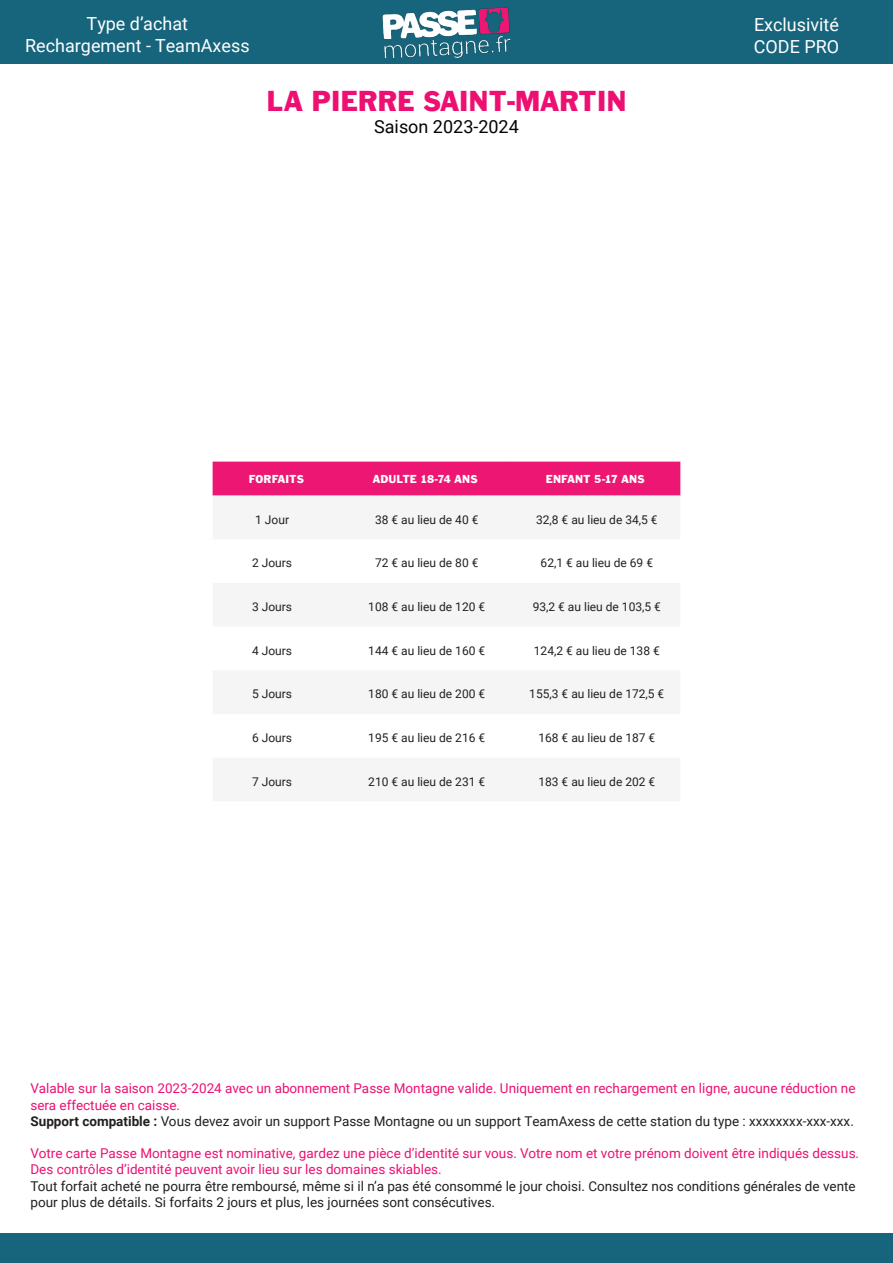
<style>
.page{position:relative;width:893px;height:1263px;background:#fff}
.page>*{position:absolute;margin:0;border:0;box-sizing:border-box;transform-origin:0 0}
.t1{font:30px "Franklin Gothic";color:#ed1072}
.t2{font:18px/21.6px "Roboto";color:#fff}
.t3{font:18px "Roboto";color:#040503}
.t4{font:13.5px/16.2px "Roboto";color:#ed1072}
.t5{font:13.5px/16.2px "Roboto";color:#231f20}
.t6{font:12px "Roboto";color:#231f20}
.t7{font:12px "Franklin Gothic";letter-spacing:.005em;color:#fff}
.s1{font-weight:700;color:#231f20}
.s2{color:#231f20}
</style>
<div class="page">
<div style="left:0;top:0;width:893px;height:64px;background:#17657c"></div>
<img style="left:382px;top:7px;width:129px;height:52px">
<div style="left:0;top:1233px;width:893px;height:30px;background:#17657c"></div>
<div style="left:213px;top:462px;width:467px;height:34px;background:#ed1773"></div>
<h2 class="t2" style="left:25px;top:12px;width:226px;text-align:center">Type d’achat<br>Rechargement - TeamAxess</h2>
<h1 class="t1" style="left:266px;top:83px;width:362px">LA PIERRE SAINT-MARTIN</h1>
<h2 class="t3" style="left:374px;top:114px;width:146px">Saison 2023-2024</h2>
<h2 class="t2" style="left:754px;top:13px;width:87px">Exclusivité<br>CODE PRO</h2>
<p class="t7" style="left:249px;top:471px;width:57px">FORFAITS</p>
<p class="t7" style="left:373px;top:471px;width:106px">ADULTE 18-74 ANS</p>
<p class="t7" style="left:546px;top:471px;width:100px">ENFANT 5-17 ANS</p>
<p class="t6" style="left:255px;top:511px;width:35px">1 Jour</p>
<p class="t6" style="left:375px;top:511px;width:105px">38 € au lieu de 40 €</p>
<p class="t6" style="left:536px;top:511px;width:123px">32,8 € au lieu de 34,5 €</p>
<p class="t6" style="left:252px;top:555px;width:42px">2 Jours</p>
<p class="t6" style="left:375px;top:555px;width:105px">72 € au lieu de 80 €</p>
<p class="t6" style="left:541px;top:555px;width:114px">62,1 € au lieu de 69 €</p>
<p class="t6" style="left:252px;top:598px;width:42px">3 Jours</p>
<p class="t6" style="left:368px;top:598px;width:118px">108 € au lieu de 120 €</p>
<p class="t6" style="left:533px;top:598px;width:130px">93,2 € au lieu de 103,5 €</p>
<p class="t6" style="left:252px;top:642px;width:42px">4 Jours</p>
<p class="t6" style="left:368px;top:642px;width:118px">144 € au lieu de 160 €</p>
<p class="t6" style="left:534px;top:642px;width:127px">124,2 € au lieu de 138 €</p>
<p class="t6" style="left:252px;top:686px;width:42px">5 Jours</p>
<p class="t6" style="left:368px;top:686px;width:118px">180 € au lieu de 200 €</p>
<p class="t6" style="left:529px;top:686px;width:137px">155,3 € au lieu de 172,5 €</p>
<p class="t6" style="left:252px;top:729px;width:42px">6 Jours</p>
<p class="t6" style="left:368px;top:729px;width:118px">195 € au lieu de 216 €</p>
<p class="t6" style="left:538px;top:729px;width:118px">168 € au lieu de 187 €</p>
<p class="t6" style="left:252px;top:773px;width:42px">7 Jours</p>
<p class="t6" style="left:368px;top:773px;width:118px">210 € au lieu de 231 €</p>
<p class="t6" style="left:538px;top:773px;width:118px">183 € au lieu de 202 €</p>
<p class="t4" style="left:30px;top:1080px;width:826px">Valable sur la saison 2023-2024 avec un abonnement Passe Montagne valide. Uniquement en rechargement en ligne, aucune réduction ne sera effectuée en caisse.<br><span class="s1">Support compatible :</span> <span class="s2">Vous devez avoir un support Passe Montagne ou un support TeamAxess de cette station du type : xxxxxxxx-xxx-xxx.</span></p>
<p class="t4" style="left:30px;top:1145px;width:830px">Votre carte Passe Montagne est nominative, gardez une pièce d’identité sur vous. Votre nom et votre prénom doivent être indiqués dessus.<br>Des contrôles d’identité peuvent avoir lieu sur les domaines skiables.</p>
<p class="t5" style="left:30px;top:1177px;width:827px">Tout forfait acheté ne pourra être remboursé, même si il n’a pas été consommé le jour choisi. Consultez nos conditions générales de vente pour plus de détails. Si forfaits 2 jours et plus, les journées sont consécutives.</p>
</div>
